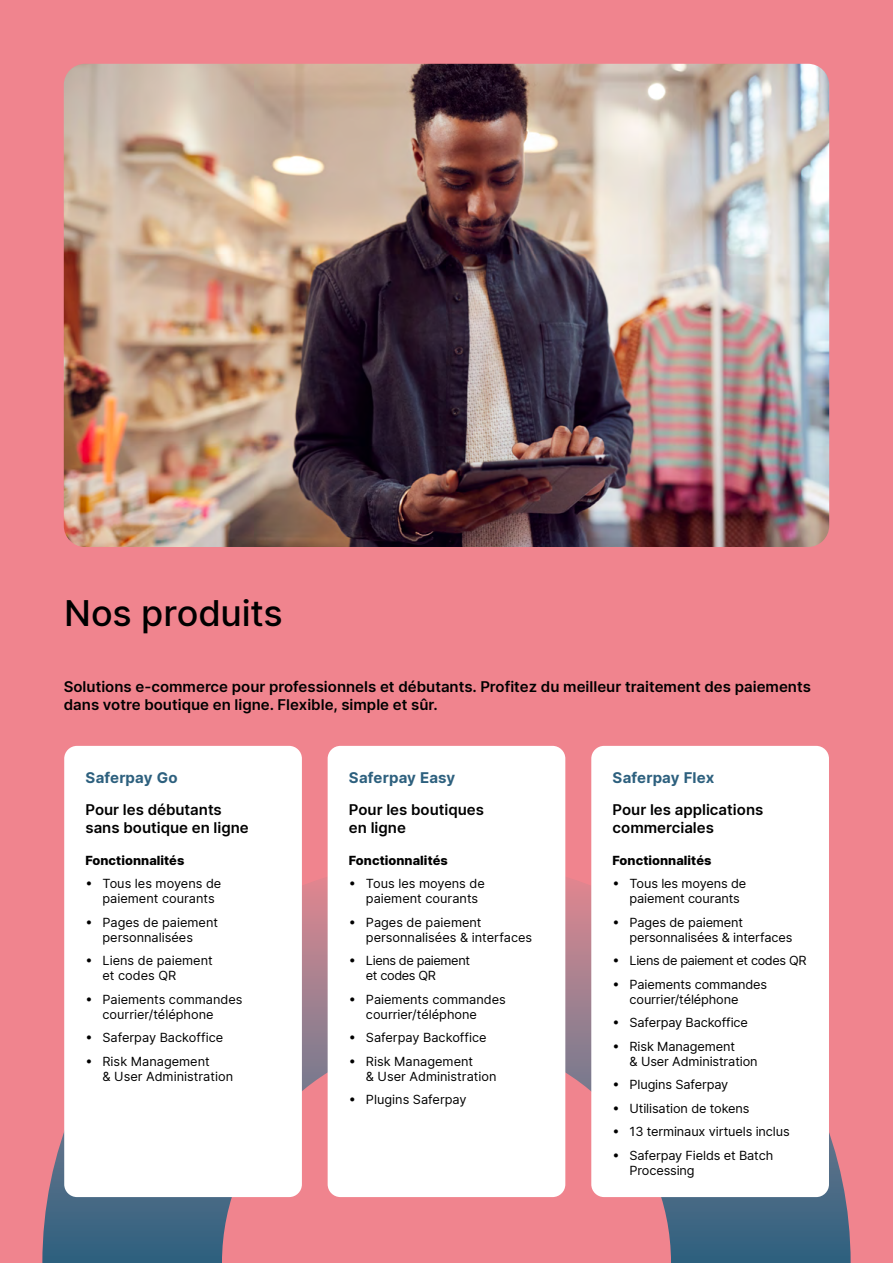
<style>
.page{position:relative;width:893px;height:1263px;background:#f0848e}
.page>*{position:absolute;margin:0;border:0;box-sizing:border-box;transform-origin:0 0}
.t1{font:500 36px "Inter";letter-spacing:-.01em;color:#000}
.t2{font:600 15px/18px "Inter";color:#000}
.t3{font:700 15px "Inter";letter-spacing:.005em;color:#2d607e}
.t4{font:12.75px/15px "Inter";color:#000}
.t5{font:12.75px/15px "Inter";letter-spacing:-.03em;color:#000}
.t6{font:800 12.75px "Inter";letter-spacing:.005em;color:#000}
</style>
<div class="page">
<svg style="left:42px;top:859px;width:809px;height:404px"></svg>
<div style="left:64px;top:746px;width:238px;height:451px;background:#fff;border-radius:13px"></div>
<div style="left:328px;top:746px;width:237px;height:451px;background:#fff;border-radius:13px"></div>
<div style="left:591px;top:746px;width:238px;height:451px;background:#fff;border-radius:13px"></div>
<img style="left:64px;top:64px;width:765px;height:483px">
<h1 class="t1" style="left:64px;top:587px;width:220px">Nos produits</h1>
<p class="t2" style="left:64px;top:677px;width:749px">Solutions e-commerce pour professionnels et débutants. Profitez du meilleur traitement des paiements dans votre boutique en ligne. Flexible, simple et sûr.</p>
<p class="t3" style="left:86px;top:767px;width:93px">Saferpay Go</p>
<p class="t2" style="left:85px;top:800px;width:165px">Pour les débutants sans boutique en ligne</p>
<p class="t6" style="left:85px;top:851px;width:100px">Fonctionnalités</p>
<p class="t4" style="left:102px;top:876px;width:120px;text-indent:-17px">• Tous les moyens de paiement courants</p>
<p class="t4" style="left:102px;top:914px;width:117px;text-indent:-17px">• Pages de paiement personnalisées</p>
<p class="t4" style="left:102px;top:953px;width:112px;text-indent:-17px">• Liens de paiement et codes QR</p>
<p class="t4" style="left:102px;top:991px;width:141px;text-indent:-17px">• Paiements commandes courrier/téléphone</p>
<p class="t4" style="left:85px;top:1030px;width:139px">• Saferpay Backoffice</p>
<p class="t4" style="left:102px;top:1053px;width:132px;text-indent:-17px">• Risk Management<br>&amp; User Administration</p>
<p class="t3" style="left:349px;top:767px;width:108px">Saferpay Easy</p>
<p class="t2" style="left:349px;top:800px;width:137px">Pour les boutiques en ligne</p>
<p class="t6" style="left:349px;top:851px;width:100px">Fonctionnalités</p>
<p class="t4" style="left:366px;top:876px;width:120px;text-indent:-17px">• Tous les moyens de paiement courants</p>
<p class="t4" style="left:366px;top:914px;width:168px;text-indent:-17px">• Pages de paiement personnalisées &amp; interfaces</p>
<p class="t5" style="left:366px;top:953px;width:106px;text-indent:-17px">• Liens de paiement et codes QR</p>
<p class="t4" style="left:366px;top:991px;width:141px;text-indent:-17px">• Paiements commandes courrier/téléphone</p>
<p class="t4" style="left:349px;top:1030px;width:139px">• Saferpay Backoffice</p>
<p class="t4" style="left:366px;top:1053px;width:132px;text-indent:-17px">• Risk Management<br>&amp; User Administration</p>
<p class="t4" style="left:349px;top:1091px;width:119px">• Plugins Saferpay</p>
<p class="t3" style="left:613px;top:767px;width:103px">Saferpay Flex</p>
<p class="t2" style="left:612px;top:800px;width:152px">Pour les applications commerciales</p>
<p class="t6" style="left:613px;top:851px;width:100px">Fonctionnalités</p>
<p class="t4" style="left:630px;top:876px;width:118px;text-indent:-17px">• Tous les moyens de paiement courants</p>
<p class="t4" style="left:629px;top:914px;width:164px;text-indent:-17px">• Pages de paiement personnalisées &amp; interfaces</p>
<p class="t5" style="left:612px;top:953px;width:195px">• Liens de paiement et codes QR</p>
<p class="t4" style="left:629px;top:976px;width:139px;text-indent:-17px">• Paiements commandes courrier/téléphone</p>
<p class="t4" style="left:612px;top:1015px;width:137px">• Saferpay Backoffice</p>
<p class="t4" style="left:629px;top:1038px;width:130px;text-indent:-17px">• Risk Management<br>&amp; User Administration</p>
<p class="t4" style="left:612px;top:1077px;width:117px">• Plugins Saferpay</p>
<p class="t4" style="left:612px;top:1100px;width:139px">• Utilisation de tokens</p>
<p class="t4" style="left:612px;top:1124px;width:179px">• 13 terminaux virtuels inclus</p>
<p class="t4" style="left:629px;top:1147px;width:145px;text-indent:-17px">• Saferpay Fields et Batch<br>Processing</p>
</div>
